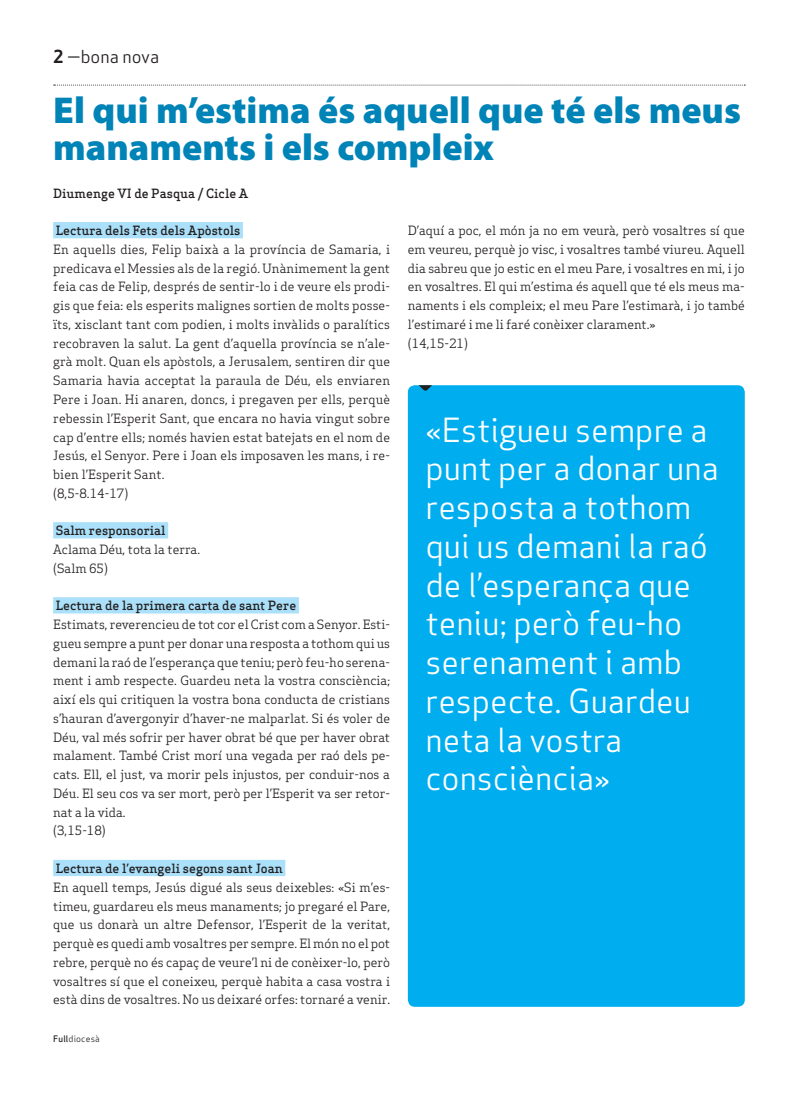
<style>
.page{position:relative;width:798px;height:1099px;background:#fff}
.page>*{position:absolute;margin:0;border:0;box-sizing:border-box;transform-origin:0 0}
.t1{font:900 37.5px/37.5px "Myriad Pro";color:#0083b6}
.t2{font:32.5px/38.8px "Apex Sans Book T";color:#fff}
.t3{font:17.5px "Apex Sans Book T";color:#231f20}
.t4{font:12.5px/18.8px "Apex Serif";color:#231f20}
.t5{font:500 12.5px "Apex Serif";color:#231f20}
.t6{font:8.75px "Apex Sans Book T";letter-spacing:.02em;color:#231f20}
.s1{font-family:"Apex Sans Bold T"}
.s2{font-family:"Apex Sans Medium T"}
</style>
<div class="page">
<svg style="left:54px;top:85px;width:691px;height:1px"></svg>
<div style="left:53px;top:222px;width:190px;height:16px;background:#aae0f9"></div>
<div style="left:53px;top:522px;width:115px;height:16px;background:#aae0f9"></div>
<div style="left:53px;top:597px;width:246px;height:16px;background:#aae0f9"></div>
<div style="left:53px;top:859px;width:232px;height:17px;background:#aae0f9"></div>
<div style="left:407px;top:385px;width:337px;height:621px;background:#00aeef;border-radius:7px"></div>
<svg style="left:418px;top:385px;width:14px;height:6px"></svg>
<h3 class="t3" style="left:53px;top:46px;width:107px"><span class="s1">2</span> —bona nova</h3>
<h1 class="t1" style="left:53px;top:90px;width:689px">El qui m’estima és aquell que té els meus manaments i els compleix</h1>
<p class="t5" style="left:53px;top:185px;width:196px">Diumenge VI de Pasqua / Cicle A</p>
<p class="t5" style="left:56px;top:223px;width:186px">Lectura dels Fets dels Apòstols</p>
<p class="t4" style="left:53px;top:240px;width:338px">En aquells dies, Felip baixà a la província de Samaria, i predicava el Messies als de la regió. Unànimement la gent feia cas de Felip, després de sentir-lo i de veure els prodi&shy;gis que feia: els esperits malignes sortien de molts posse&shy;ïts, xisclant tant com podien, i molts invàlids o paralítics recobraven la salut. La gent d’aquella província se n’ale&shy;grà molt. Quan els apòstols, a Jerusalem, sentiren dir que Samaria havia acceptat la paraula de Déu, els enviaren Pere i Joan. Hi anaren, doncs, i pregaven per ells, perquè rebessin l’Esperit Sant, que encara no havia vingut sobre cap d’entre ells; només havien estat batejats en el nom de Jesús, el Senyor. Pere i Joan els imposaven les mans, i re&shy;bien l’Esperit Sant.<br>(8,5-8.14-17)</p>
<p class="t5" style="left:56px;top:523px;width:111px">Salm responsorial</p>
<p class="t4" style="left:53px;top:540px;width:148px">Aclama Déu, tota la terra. (Salm 65)</p>
<p class="t5" style="left:56px;top:598px;width:242px">Lectura de la primera carta de sant Pere</p>
<p class="t4" style="left:53px;top:615px;width:338px">Estimats, reverencieu de tot cor el Crist com a Senyor. Esti&shy;gueu sempre a punt per donar una resposta a tothom qui us demani la raó de l’esperança que teniu; però feu-ho serena&shy;ment i amb respecte. Guardeu neta la vostra consciència; així els qui critiquen la vostra bona conducta de cristians s’hauran d’avergonyir d’haver-ne malparlat. Si és voler de Déu, val més sofrir per haver obrat bé que per haver obrat malament. També Crist morí una vegada per raó dels pe&shy;cats. Ell, el just, va morir pels injustos, per conduir-nos a Déu. El seu cos va ser mort, però per l’Esperit va ser retor&shy;nat a la vida.<br>(3,15-18)</p>
<p class="t5" style="left:56px;top:860px;width:228px">Lectura de l’evangeli segons sant Joan</p>
<p class="t4" style="left:53px;top:877px;width:338px;text-align:justify">En aquell temps, Jesús digué als seus deixebles: «Si m’es&shy;timeu, guardareu els meus manaments; jo pregaré el Pare, que us donarà un altre Defensor, l’Esperit de la veritat, perquè es quedi amb vosaltres per sempre. El món no el pot rebre, perquè no és capaç de veure’l ni de conèixer-lo, però vosaltres sí que el coneixeu, perquè habita a casa vostra i està dins de vosaltres. No us deixaré orfes: tornaré a venir.</p>
<p class="t6" style="left:53px;top:1032px;width:48px"><span class="s2">Full</span>diocesà</p>
<p class="t4" style="left:407px;top:221px;width:338px">D’aquí a poc, el món ja no em veurà, però vosaltres sí que em veureu, perquè jo visc, i vosaltres també viureu. Aquell dia sabreu que jo estic en el meu Pare, i vosaltres en mi, i jo en vosaltres. El qui m’estima és aquell que té els meus ma&shy;naments i els compleix; el meu Pare l’estimarà, i jo també l’estimaré i me li faré conèixer clarament.»<br>(14,15-21)</p>
<h2 class="t2" style="left:425px;top:410px;width:294px">«Estigueu sempre a punt per a donar una resposta a tothom qui us demani la raó de l’esperança que teniu; però feu-ho serenament i amb respecte. Guardeu neta la vostra consciència»</h2>
</div>
